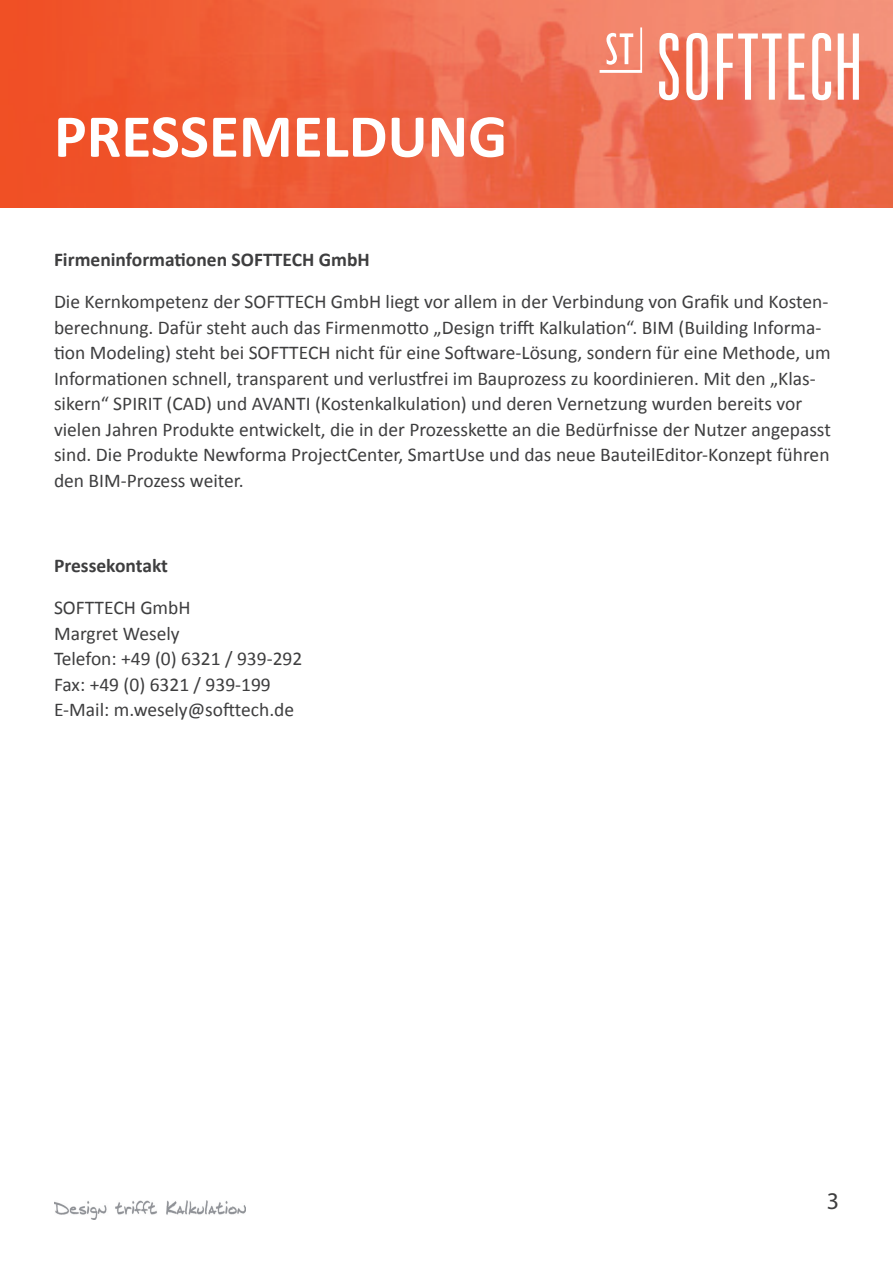
<style>
.page{position:relative;width:893px;height:1263px;background:#fff}
.page>*{position:absolute;margin:0;border:0;box-sizing:border-box;transform-origin:0 0}
.t1{font:700 61.5px "Calibri";color:#fff}
.t2{font:24px "Myriad Pro";color:#3e3e3f}
.t3{font:19.5px/25.5px "Calibri";color:#3e3e3f}
.t4{font:700 19.5px "Calibri";color:#3e3e3f}
</style>
<div class="page">
<img style="left:54px;top:1201px;width:191px;height:18px">
<img style="left:0;top:0;width:893px;height:207px">
<svg style="left:600px;top:27px;width:42px;height:46px"></svg>
<svg style="left:659px;top:33px;width:200px;height:67px"></svg>
<h1 class="t1" style="left:54px;top:97px;width:455px">PRESSEMELDUNG</h1>
<p class="t4" style="left:54px;top:247px;width:317px">Firmeninformationen SOFTTECH GmbH</p>
<p class="t3" style="left:54px;top:289px;width:778px">Die Kernkompetenz der SOFTTECH GmbH liegt vor allem in der Verbindung von Grafik und Kosten&shy;berechnung. Dafür steht auch das Firmenmotto „Design trifft Kalkulation“. BIM (Building Informa&shy;tion Modeling) steht bei SOFTTECH nicht für eine Software-Lösung, sondern für eine Methode, um Informationen schnell, transparent und verlustfrei im Bauprozess zu koordinieren. Mit den „Klas&shy;sikern“ SPIRIT (CAD) und AVANTI (Kostenkalkulation) und deren Vernetzung wurden bereits vor vielen Jahren Produkte entwickelt, die in der Prozesskette an die Bedürfnisse der Nutzer angepasst sind. Die Produkte Newforma ProjectCenter, SmartUse und das neue BauteilEditor-Konzept führen den BIM-Prozess weiter.</p>
<p class="t4" style="left:54px;top:553px;width:116px">Pressekontakt</p>
<p class="t3" style="left:54px;top:595px;width:250px">SOFTTECH GmbH<br>Margret Wesely<br>Telefon: +49 (0) 6321 / 939-292<br>Fax: +49 (0) 6321 / 939-199<br>E-Mail: m.wesely@softtech.de</p>
<p class="t2" style="left:827px;top:1186px;width:14px">3</p>
</div>
